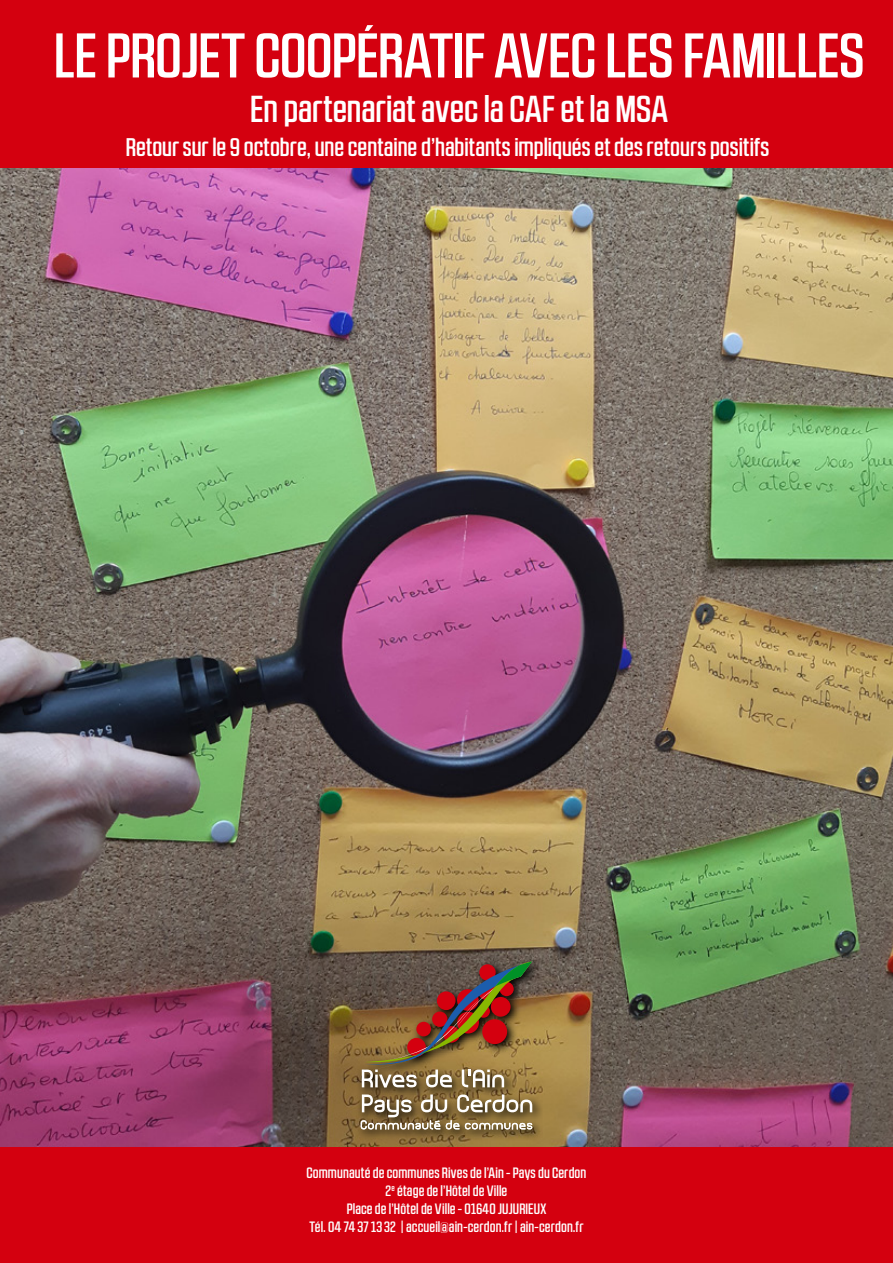
<style>
.page{position:relative;width:893px;height:1263px;background:#fff}
.page>*{position:absolute;margin:0;border:0;box-sizing:border-box;transform-origin:0 0}
.Titre_articles_court{font:500 63px "RB No 2.1 a";color:#fff}
.Titre_articles_court-2{font:500 37.5px "RB No 2.1 a";color:#fff}
.Titre_articles_court-3{font:500 25.5px "RB No 2.1 a";color:#fff}
.Titre_articles_court-4{font:500 15px "RB No 2.1 a";letter-spacing:.01em;color:#fff}
</style>
<div class="page">
<div style="left:0;top:1146px;width:893px;height:117px;background:#d4000f"></div>
<img style="left:0;top:168px;width:893px;height:978px">
<svg style="left:355px;top:957px;width:188px;height:183px;background:#7f673d"></svg>
<svg style="left:361px;top:1094px;width:171px;height:35px"></svg>
<img style="left:362px;top:961px;width:170px;height:126px">
<div style="left:0;top:0;width:893px;height:168px;background:#d4000f"></div>
<p class="Titre_articles_court" style="left:54px;top:19px;width:812px">LE PROJET COOPÉRATIF AVEC LES FAMILLES</p>
<p class="Titre_articles_court-2" style="left:250px;top:88px;width:419px">En partenariat avec la CAF et la MSA</p>
<p class="Titre_articles_court-3" style="left:126px;top:133px;width:645px">Retour sur le 9 octobre, une centaine d’habitants impliqués et des retours positifs</p>
<p class="Titre_articles_court-4" style="left:307px;top:1164px;width:281px">Communauté de communes Rives de l’Ain - Pays du Cerdon</p>
<p class="Titre_articles_court-4" style="left:386px;top:1182px;width:123px">2<sup>e</sup> étage de l’Hôtel de Ville</p>
<p class="Titre_articles_court-4" style="left:347px;top:1200px;width:201px">Place de l’Hôtel de Ville - 01640 JUJURIEUX</p>
<p class="Titre_articles_court-4" style="left:310px;top:1218px;width:275px">Tél. 04 74 37 13 32 | accueil@ain-cerdon.fr | ain-cerdon.fr</p>
</div>
